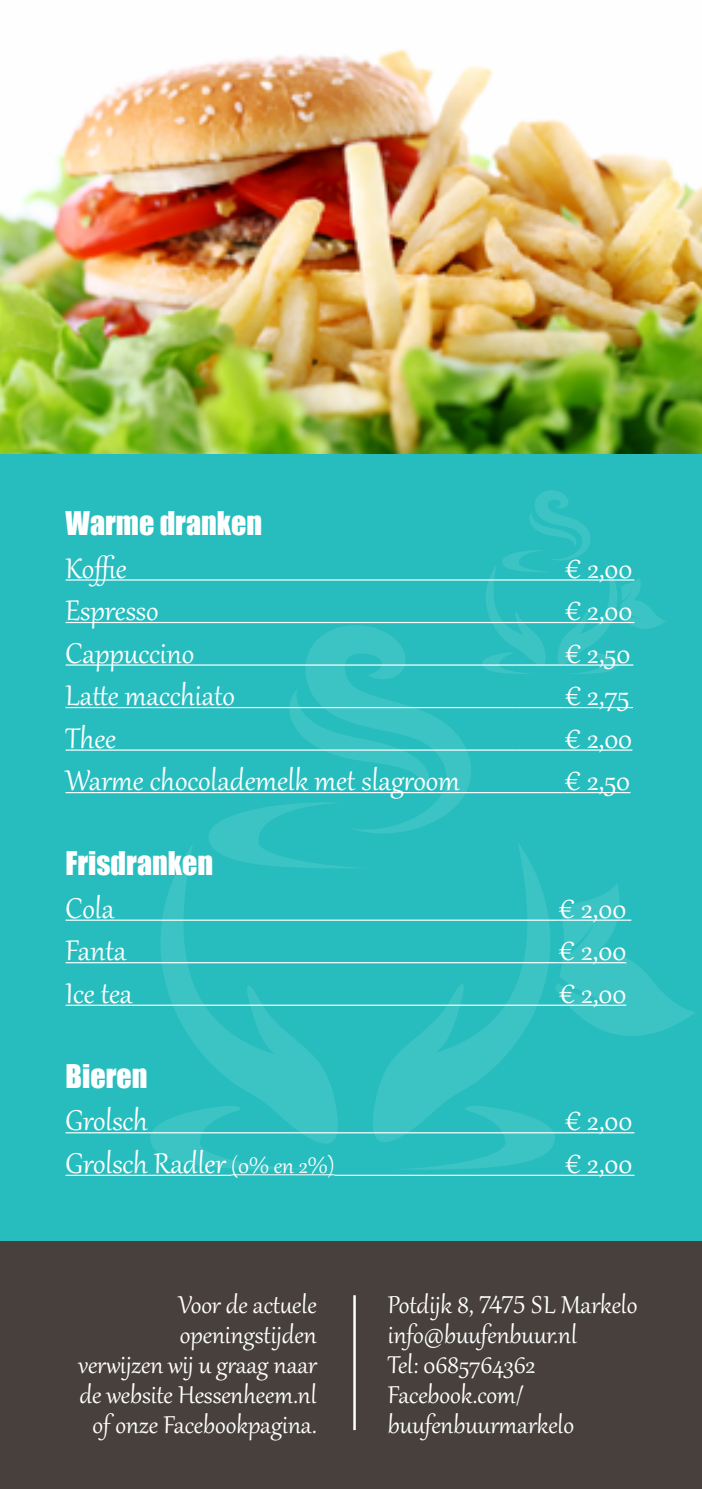
<style>
.page{position:relative;width:702px;height:1489px;background:#fff}
.page>*{position:absolute;margin:0;border:0;box-sizing:border-box;transform-origin:0 0}
.t1{font:35px "Gabriola";color:#fff}
.t2{font:30px/30px "Gabriola";color:#fff}
.t3{font:30px "Impact";color:#fff}
.s1{font-size:27.5px}
</style>
<div class="page">
<div style="left:0;top:0;width:702px;height:1488px;background:#27bdbe"></div>
<div style="left:0;top:1241px;width:702px;height:247px;background:#47403d"></div>
<svg style="left:366px;top:868px;width:223px;height:274px"></svg>
<svg style="left:127px;top:844px;width:217px;height:300px"></svg>
<svg style="left:150px;top:1104px;width:162px;height:65px"></svg>
<svg style="left:393px;top:1104px;width:162px;height:65px"></svg>
<hr style="left:353px;top:1295px;width:3px;height:134px;background:#fff">
<svg style="left:208px;top:490px;width:458px;height:378px"></svg>
<hr style="left:66px;top:579px;width:568px;height:1px;background:#fff">
<hr style="left:66px;top:622px;width:450px;height:1px;background:#fff">
<hr style="left:516px;top:622px;width:48px;height:1px;background:#fff">
<hr style="left:564px;top:622px;width:70px;height:1px;background:#fff">
<hr style="left:66px;top:664px;width:450px;height:1px;background:#fff">
<hr style="left:516px;top:664px;width:48px;height:1px;background:#fff">
<hr style="left:564px;top:664px;width:69px;height:1px;background:#fff">
<hr style="left:66px;top:707px;width:450px;height:1px;background:#fff">
<hr style="left:516px;top:707px;width:48px;height:1px;background:#fff">
<hr style="left:564px;top:707px;width:69px;height:1px;background:#fff">
<hr style="left:66px;top:749px;width:450px;height:1px;background:#fff">
<hr style="left:516px;top:749px;width:48px;height:1px;background:#fff">
<hr style="left:564px;top:749px;width:68px;height:1px;background:#fff">
<hr style="left:66px;top:792px;width:394px;height:1px;background:#fff">
<hr style="left:460px;top:792px;width:104px;height:1px;background:#fff">
<hr style="left:564px;top:792px;width:66px;height:1px;background:#fff">
<hr style="left:66px;top:919px;width:492px;height:1px;background:#fff">
<svg style="left:555px;top:882px;width:140px;height:197px"></svg>
<hr style="left:66px;top:962px;width:492px;height:1px;background:#fff">
<hr style="left:558px;top:962px;width:68px;height:1px;background:#fff">
<hr style="left:66px;top:1004px;width:560px;height:1px;background:#fff">
<hr style="left:66px;top:1132px;width:450px;height:1px;background:#fff">
<hr style="left:516px;top:1132px;width:48px;height:1px;background:#fff">
<hr style="left:564px;top:1132px;width:70px;height:1px;background:#fff">
<hr style="left:66px;top:1174px;width:165px;height:1px;background:#fff">
<hr style="left:231px;top:1174px;width:103px;height:1px;background:#fff">
<hr style="left:334px;top:1174px;width:92px;height:1px;background:#fff">
<hr style="left:426px;top:1174px;width:138px;height:1px;background:#fff">
<hr style="left:564px;top:1174px;width:70px;height:1px;background:#fff">
<img style="left:0;top:0;width:702px;height:454px">
<p class="t3" style="left:66px;top:500px;width:198px">Warme dranken</p>
<p class="t1" style="left:66px;top:545px;width:62px">Koffie</p>
<p class="t1" style="left:565px;top:545px;width:69px">€ 2,00</p>
<p class="t1" style="left:66px;top:587px;width:94px">Espresso</p>
<p class="t1" style="left:564px;top:587px;width:69px">€ 2,00</p>
<p class="t1" style="left:66px;top:630px;width:130px">Cappuccino</p>
<p class="t1" style="left:564px;top:630px;width:67px">€ 2,50</p>
<p class="t1" style="left:65px;top:672px;width:171px">Latte macchiato</p>
<p class="t1" style="left:564px;top:672px;width:66px">€ 2,75</p>
<p class="t1" style="left:65px;top:715px;width:52px">Thee</p>
<p class="t1" style="left:564px;top:715px;width:69px">€ 2,00</p>
<p class="t1" style="left:65px;top:757px;width:396px">Warme chocolademelk met slagroom</p>
<p class="t1" style="left:564px;top:757px;width:67px">€ 2,50</p>
<p class="t3" style="left:66px;top:840px;width:149px">Frisdranken</p>
<p class="t1" style="left:66px;top:885px;width:50px">Cola</p>
<p class="t1" style="left:558px;top:885px;width:69px">€ 2,00</p>
<p class="t1" style="left:66px;top:927px;width:62px">Fanta</p>
<p class="t1" style="left:558px;top:927px;width:69px">€ 2,00</p>
<p class="t1" style="left:66px;top:970px;width:68px">Ice tea</p>
<p class="t1" style="left:558px;top:970px;width:69px">€ 2,00</p>
<p class="t3" style="left:66px;top:1052px;width:83px">Bieren</p>
<p class="t1" style="left:66px;top:1097px;width:84px">Grolsch</p>
<p class="t1" style="left:564px;top:1097px;width:69px">€ 2,00</p>
<p class="t1" style="left:66px;top:1140px;width:270px">Grolsch Radler <span class="s1">(0% en 2%)</span></p>
<p class="t1" style="left:564px;top:1140px;width:69px">€ 2,00</p>
<p class="t2" style="left:78px;top:1287px;width:240px;text-align:right">Voor de actuele openingstijden<br>verwijzen wij u graag naar de website Hessenheem.nl of onze Facebookpagina.</p>
<p class="t2" style="left:388px;top:1287px;width:251px">Potdijk 8, 7475 SL Markelo info@buufenbuur.nl<br>Tel: 0685764362<br>Facebook.com/ buufenbuurmarkelo</p>
</div>
